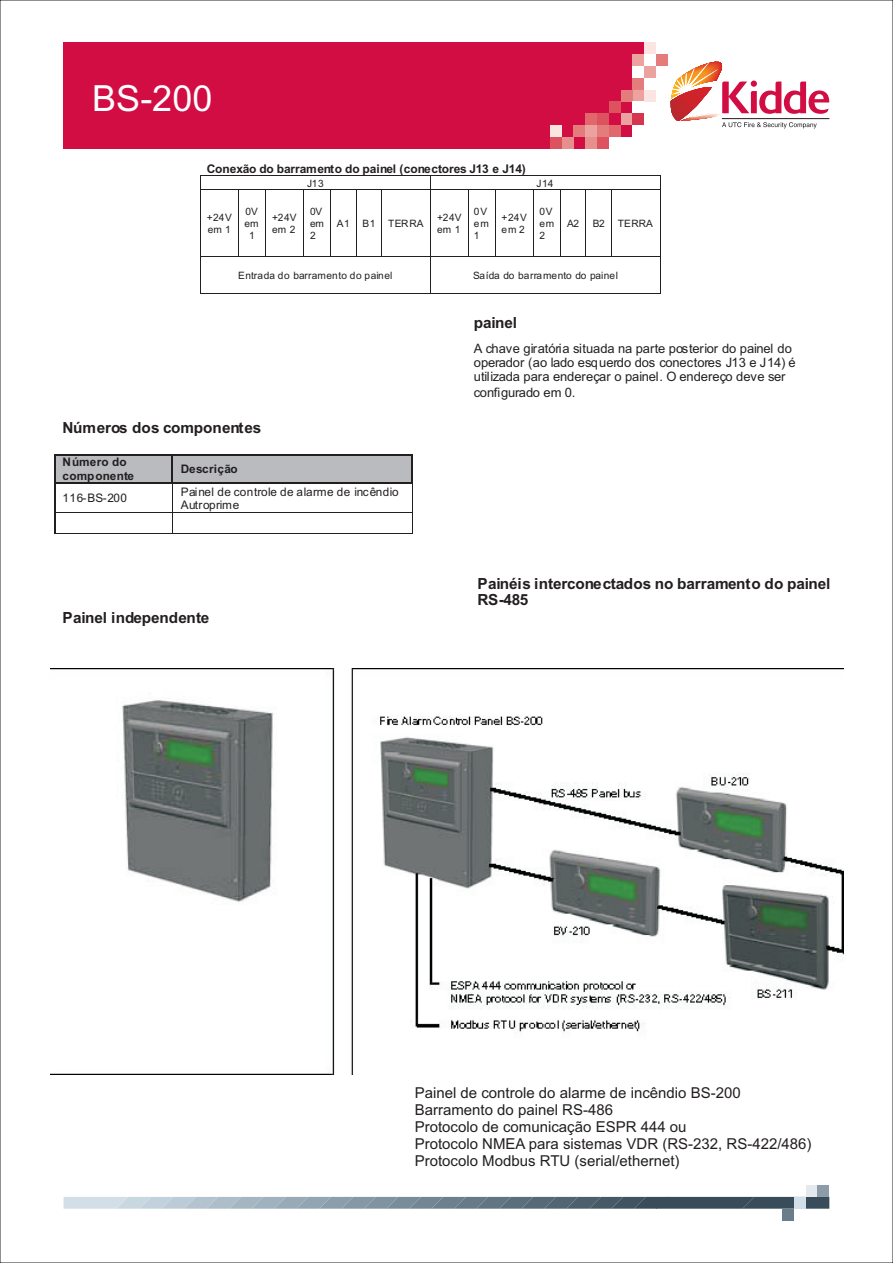
<style>
.page{position:relative;width:893px;height:1263px;background:#fff}
.page>*{position:absolute;margin:0;border:0;box-sizing:border-box;transform-origin:0 0}
.t1{font:36px "Arial";color:#fff}
.t2{font:700 15.3px/16.5px "Arial";letter-spacing:-.005em;color:#231f20}
.t3{font:15px/16.8px "Arial";color:#231f20}
.t4{font:12.9px/14.5px "Arial";color:#231f20}
.t5{font:700 12px "Arial";letter-spacing:-.015em;color:#231f20}
.t6{font:11.85px/12.9px "Arial";letter-spacing:.035em;color:#231f20}
.t7{font:700 11.85px/14.1px "Arial";color:#231f20}
.t8{font:10.2px/12px "Arial";color:#231f20}
</style>
<div class="page">
<div style="left:64px;top:43px;width:580px;height:106px;background:#d20d44"></div>
<div style="left:574px;top:125px;width:11px;height:12px;background:#e47c7b"></div>
<div style="left:562px;top:137px;width:12px;height:12px;background:#e78f8c"></div>
<div style="left:585px;top:137px;width:12px;height:12px;background:#e78f8c"></div>
<div style="left:597px;top:137px;width:12px;height:12px;background:#dc525e"></div>
<div style="left:644px;top:90px;width:12px;height:11px;background:#fae5e2"></div>
<div style="left:585px;top:125px;width:12px;height:12px;background:#eca29e"></div>
<div style="left:597px;top:125px;width:12px;height:12px;background:#e47c7b"></div>
<div style="left:609px;top:125px;width:12px;height:12px;background:#e1676c"></div>
<div style="left:597px;top:113px;width:12px;height:12px;background:#dc525e"></div>
<div style="left:621px;top:113px;width:11px;height:12px;background:#eca29e"></div>
<div style="left:632px;top:90px;width:12px;height:11px;background:#eca29e"></div>
<div style="left:632px;top:78px;width:12px;height:12px;background:#e47c7b"></div>
<div style="left:609px;top:101px;width:12px;height:12px;background:#dc525e"></div>
<div style="left:621px;top:90px;width:11px;height:11px;background:#e47c7b"></div>
<div style="left:585px;top:113px;width:12px;height:12px;background:#e1676c"></div>
<div style="left:644px;top:66px;width:12px;height:12px;background:#eca29e"></div>
<div style="left:609px;top:137px;width:35px;height:12px;background:#fff"></div>
<div style="left:632px;top:113px;width:12px;height:12px;background:#d63550"></div>
<div style="left:632px;top:54px;width:12px;height:12px;background:#eca29e"></div>
<div style="left:656px;top:54px;width:12px;height:12px;background:#e47c7b"></div>
<div style="left:632px;top:101px;width:12px;height:12px;background:#fff"></div>
<div style="left:632px;top:66px;width:12px;height:12px;background:#fff"></div>
<div style="left:550px;top:125px;width:12px;height:12px;background:#fae5e2"></div>
<div style="left:550px;top:137px;width:12px;height:12px;background:#dc525e"></div>
<div style="left:644px;top:43px;width:12px;height:11px;background:#fae5e2"></div>
<div style="left:632px;top:125px;width:12px;height:24px;background:#fff"></div>
<svg style="left:670px;top:61px;width:159px;height:67px"></svg>
<svg style="left:64px;top:1197px;width:765px;height:12px;background:#7a8c98"></svg>
<div style="left:794px;top:1197px;width:12px;height:12px;background:#d2dfe8"></div>
<div style="left:806px;top:1185px;width:11px;height:12px;background:#e4e9ed"></div>
<div style="left:817px;top:1185px;width:12px;height:12px;background:#8c9ca8"></div>
<div style="left:782px;top:1209px;width:12px;height:11px;background:#6b7d8a"></div>
<svg style="left:200px;top:175px;width:1px;height:14px"></svg>
<svg style="left:430px;top:175px;width:1px;height:14px"></svg>
<svg style="left:660px;top:175px;width:1px;height:14px"></svg>
<hr style="left:200px;top:189px;width:1px;height:68px;background:#231f20">
<hr style="left:238px;top:189px;width:1px;height:68px;background:#231f20">
<hr style="left:330px;top:189px;width:1px;height:68px;background:#231f20">
<hr style="left:356px;top:189px;width:1px;height:68px;background:#231f20">
<hr style="left:430px;top:189px;width:1px;height:68px;background:#231f20">
<hr style="left:467px;top:189px;width:1px;height:68px;background:#231f20">
<hr style="left:495px;top:189px;width:1px;height:68px;background:#231f20">
<hr style="left:533px;top:189px;width:1px;height:68px;background:#231f20">
<hr style="left:585px;top:189px;width:1px;height:68px;background:#231f20">
<hr style="left:611px;top:189px;width:1px;height:68px;background:#231f20">
<hr style="left:660px;top:189px;width:1px;height:68px;background:#231f20">
<hr style="left:200px;top:257px;width:1px;height:36px;background:#231f20">
<hr style="left:430px;top:257px;width:1px;height:36px;background:#231f20">
<hr style="left:660px;top:257px;width:1px;height:36px;background:#231f20">
<div style="left:55px;top:456px;width:8px;height:27px;background:#babbbe"></div>
<div style="left:164px;top:456px;width:7px;height:27px;background:#babbbe"></div>
<div style="left:63px;top:456px;width:101px;height:14px;background:#babbbe"></div>
<div style="left:63px;top:470px;width:101px;height:13px;background:#babbbe"></div>
<div style="left:172px;top:456px;width:240px;height:7px;background:#babbbe"></div>
<div style="left:172px;top:463px;width:9px;height:14px;background:#babbbe"></div>
<div style="left:404px;top:463px;width:8px;height:14px;background:#babbbe"></div>
<div style="left:172px;top:477px;width:240px;height:6px;background:#babbbe"></div>
<div style="left:181px;top:463px;width:223px;height:14px;background:#babbbe"></div>
<hr style="left:55px;top:454px;width:116px;height:2px;background:#231f20">
<hr style="left:172px;top:454px;width:239px;height:2px;background:#231f20">
<hr style="left:57px;top:483px;width:114px;height:1px;background:#231f20">
<svg style="left:171px;top:454px;width:3px;height:30px"></svg>
<hr style="left:174px;top:483px;width:237px;height:1px;background:#231f20">
<svg style="left:411px;top:454px;width:1px;height:30px"></svg>
<svg style="left:54px;top:454px;width:3px;height:79px"></svg>
<img style="left:50px;top:668px;width:794px;height:407px">
<h1 class="t1" style="left:92px;top:84px;width:122px">BS-200</h1>
<p class="t5" style="left:207px;top:164px;width:321px">Conexão do barramento do painel (conectores J13 e J14)</p>
<p class="t8" style="left:307px;top:178px;width:18px">J13</p>
<p class="t8" style="left:537px;top:178px;width:18px">J14</p>
<p class="t8" style="left:207px;top:212px;width:27px">+24V em 1</p>
<p class="t8" style="left:245px;top:206px;width:16px;text-align:center">0V em<br>1</p>
<p class="t8" style="left:272px;top:212px;width:26px">+24V em 2</p>
<p class="t8" style="left:310px;top:206px;width:16px">0V em<br>2</p>
<p class="t8" style="left:337px;top:218px;width:15px">A1</p>
<p class="t8" style="left:362px;top:218px;width:15px">B1</p>
<p class="t8" style="left:388px;top:218px;width:37px">TERRA</p>
<p class="t8" style="left:437px;top:212px;width:26px">+24V em 1</p>
<p class="t8" style="left:474px;top:206px;width:16px">0V em<br>1</p>
<p class="t8" style="left:502px;top:212px;width:27px">+24V em 2</p>
<p class="t8" style="left:539px;top:206px;width:16px">0V em<br>2</p>
<p class="t8" style="left:567px;top:218px;width:14px">A2</p>
<p class="t8" style="left:593px;top:218px;width:14px">B2</p>
<p class="t8" style="left:618px;top:218px;width:37px">TERRA</p>
<p class="t8" style="left:238px;top:270px;width:156px">Entrada do barramento do painel</p>
<p class="t8" style="left:473px;top:270px;width:147px">Saída do barramento do painel</p>
<p class="t2" style="left:474px;top:316px;width:45px">painel</p>
<p class="t4" style="left:474px;top:342px;width:323px">A chave giratória situada na parte posterior do painel do operador (ao lado esquerdo dos conectores J13 e J14) é utilizada para endereçar o painel. O endereço deve ser configurado em 0.</p>
<p class="t2" style="left:63px;top:421px;width:200px">Números dos componentes</p>
<p class="t7" style="left:63px;top:456px;width:73px">Número do componente</p>
<p class="t7" style="left:181px;top:463px;width:58px">Descrição</p>
<p class="t6" style="left:63px;top:492px;width:66px">116-BS-200</p>
<p class="t6" style="left:181px;top:486px;width:220px">Painel de controle de alarme de incêndio<br>Autroprime</p>
<p class="t2" style="left:63px;top:611px;width:148px">Painel independente</p>
<p class="t2" style="left:477px;top:577px;width:354px">Painéis interconectados no barramento do painel<br>RS-485</p>
<p class="t3" style="left:415px;top:1086px;width:398px">Painel de controle do alarme de incêndio BS-200<br>Barramento do painel RS-486<br>Protocolo de comunicação ESPR 444 ou<br>Protocolo NMEA para sistemas VDR (RS-232, RS-422/486)<br>Protocolo Modbus RTU (serial/ethernet)</p>
</div>
